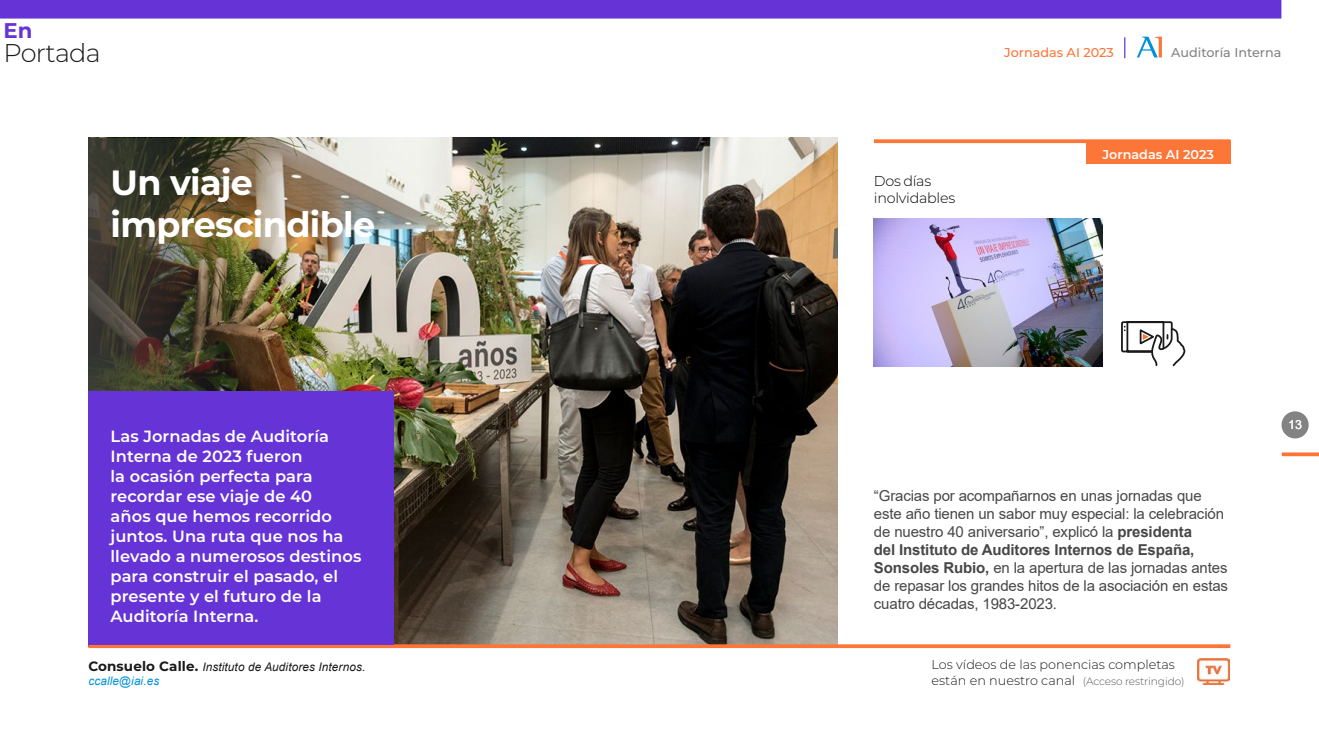
<style>
.page{position:relative;width:1319px;height:745px;background:#fff}
.page>*{position:absolute;margin:0;border:0;box-sizing:border-box;transform-origin:0 0}
.t1{font:700 34.88px/41.2px "Montserrat";letter-spacing:-.02em;color:#fff}
.t2{font:300 25.62px "Montserrat";letter-spacing:-.03em;color:#191919}
.t3{font:700 21.25px "Montserrat";color:#6633d6}
.t4{font:600 16.25px/20px "Montserrat";letter-spacing:.005em;color:#fff}
.t5{font:15px/18px "Arial";letter-spacing:-.01em;color:#474747}
.t6{font:300 14.25px/17.1px "Montserrat";letter-spacing:-.02em;color:#000}
.t7{font:300 12.75px/15.4px "Montserrat";color:#191919}
.t8{font:500 12.75px "Montserrat";color:#838383}
.t9{font:500 12.75px "Montserrat";color:#fc7638}
.t10{font:600 12.75px "Montserrat";color:#fff}
.t11{font:12.5px "Arial";color:#fff}
.t12{font:italic 11.75px/14.1px "Arial";letter-spacing:.01em;color:#191919}
.s1{font-family:"Montserrat";font-weight:700;font-style:normal;font-size:13.5px}
.s2{color:#0091da}
.s3{font-weight:700}
.s4{font-size:10.62px;color:#58595b}
</style>
<div class="page">
<div style="left:1281px;top:411px;width:27px;height:27px;background:#838383;border-radius:50%"></div>
<svg style="left:1281px;top:452px;width:37px;height:4px"></svg>
<svg style="left:1137px;top:36px;width:24px;height:21px"></svg>
<div style="left:0;top:0;width:1281px;height:19px;background:#6633d6"></div>
<img style="left:292px;top:138px;width:545px;height:506px">
<svg style="left:874px;top:139px;width:356px;height:4px"></svg>
<hr style="left:88px;top:644px;width:1142px;height:3px;background:#fc7638">
<img style="left:89px;top:138px;width:203px;height:253px">
<div style="left:88px;top:391px;width:306px;height:253px;background:#6633d6"></div>
<hr style="left:1123px;top:37px;width:2px;height:21px;background:#6633d6">
<div style="left:1085px;top:141px;width:145px;height:23px;background:#fc7638"></div>
<img style="left:1197px;top:658px;width:31px;height:26px">
<img style="left:873px;top:218px;width:229px;height:148px">
<svg style="left:1121px;top:321px;width:65px;height:46px"></svg>
<h3 class="t3" style="left:4px;top:15px;width:30px">En</h3>
<h2 class="t2" style="left:4px;top:35px;width:99px">Portada</h2>
<h1 class="t1" style="left:110px;top:160px;width:266px">Un viaje imprescindible</h1>
<p class="t4" style="left:110px;top:425px;width:252px">Las Jornadas de Auditoría<br>Interna de 2023 fueron<br>la ocasión perfecta para recordar ese viaje de 40<br>años que hemos recorrido juntos. Una ruta que nos ha llevado a numerosos destinos para construir el pasado, el presente y el futuro de la<br>Auditoría Interna.</p>
<p class="t12" style="left:88px;top:659px;width:278px"><span class="s1">Consuelo Calle.</span> Instituto de Auditores Internos. <span class="s2">ccalle@iai.es</span></p>
<p class="t6" style="left:873px;top:172px;width:83px">Dos días inolvidables</p>
<p class="t9" style="left:1004px;top:44px;width:111px">Jornadas AI 2023</p>
<p class="t8" style="left:1170px;top:44px;width:112px">Auditoría Interna</p>
<p class="t10" style="left:1102px;top:145px;width:113px">Jornadas AI 2023</p>
<p class="t5" style="left:873px;top:486px;width:355px">“Gracias por acompañarnos en unas jornadas que este año tienen un sabor muy especial: la celebración de nuestro 40 aniversario”, explicó la <span class="s3">presidenta<br>del Instituto de Auditores Internos de España, Sonsoles Rubio,</span> en la apertura de las jornadas antes de repasar los grandes hitos de la asociación en estas cuatro décadas, 1983-2023.</p>
<p class="t7" style="left:931px;top:656px;width:254px">Los vídeos de las ponencias completas están en nuestro canal <span class="s4">(Acceso restringido)</span></p>
<p class="t11" style="left:1287px;top:416px;width:15px">13</p>
</div>
